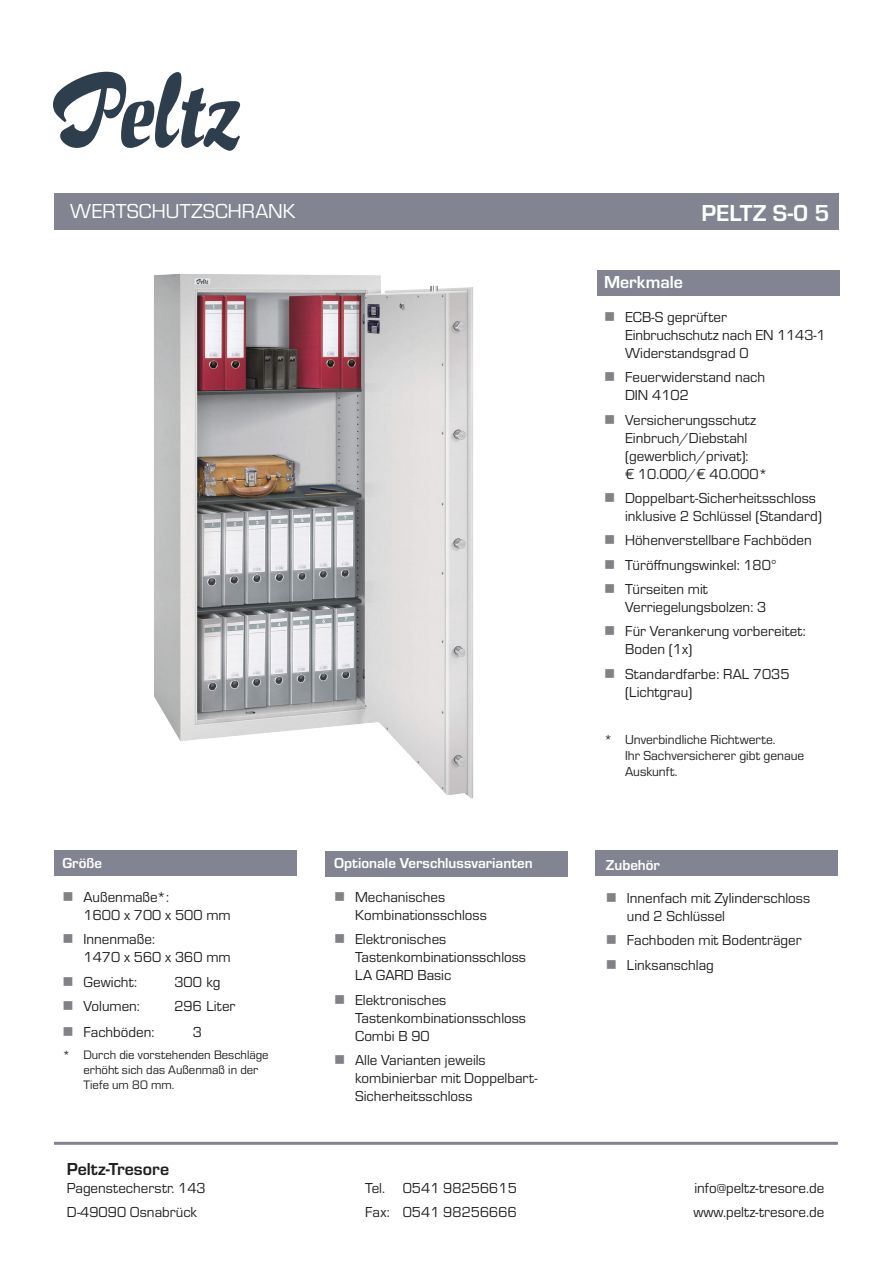
<style>
.page{position:relative;width:893px;height:1263px;background:#fff}
.page>*{position:absolute;margin:0;border:0;box-sizing:border-box;transform-origin:0 0}
.t1{font:113.85px "Impuls BT";letter-spacing:-.045em;color:#2f3e4d}
.t2{font:700 24px "Eurostile";color:#fff}
.t3{font:21px "Eurostile";color:#fff}
.t4{font:700 18px "Eurostile";color:#231f20}
.t5{font:700 18px "Eurostile";color:#fff}
.t6{font:15px/18px "Eurostile";color:#231f20}
.t7{font:700 15px "Eurostile";color:#fff}
.t8{font:13.5px/16.2px "Eurostile";color:#231f20}
.t9{font:12.75px/15.3px "Eurostile";color:#231f20}
.s1{color:#808285}
</style>
<div class="page">
<div style="left:597px;top:270px;width:242px;height:26px;background:#828591"></div>
<div style="left:54px;top:193px;width:785px;height:36px;background:#828591"></div>
<hr style="left:54px;top:1142px;width:784px;height:3px;background:#828591">
<div style="left:54px;top:850px;width:242px;height:26px;background:#828591"></div>
<div style="left:326px;top:851px;width:242px;height:25px;background:#828591"></div>
<div style="left:595px;top:850px;width:243px;height:26px;background:#828591"></div>
<img style="left:154px;top:273px;width:320px;height:526px">
<h1 class="t1" style="left:47px;top:44px;width:199px">Peltz</h1>
<h3 class="t3" style="left:70px;top:197px;width:227px">WERTSCHUTZSCHRANK</h3>
<h2 class="t2" style="left:701px;top:196px;width:129px">PELTZ S-0 5</h2>
<p class="t7" style="left:63px;top:853px;width:41px">Größe</p>
<p class="t6" style="left:84px;top:887px;width:149px;text-indent:-21px"><span class="s1">■</span> Außenmaße*:<br>1600 x 700 x 500 mm</p>
<p class="t6" style="left:84px;top:929px;width:149px;text-indent:-21px"><span class="s1">■</span> Innenmaße:<br>1470 x 560 x 360 mm</p>
<p class="t6" style="left:63px;top:972px;width:76px"><span class="s1">■</span> Gewicht:</p>
<p class="t6" style="left:174px;top:972px;width:48px">300 kg</p>
<p class="t6" style="left:63px;top:996px;width:79px"><span class="s1">■</span> Volumen:</p>
<p class="t6" style="left:174px;top:996px;width:62px">296 Liter</p>
<p class="t6" style="left:63px;top:1022px;width:93px"><span class="s1">■</span> Fachböden:</p>
<p class="t6" style="left:193px;top:1022px;width:11px">3</p>
<p class="t9" style="left:84px;top:1046px;width:187px;text-indent:-21px">* Durch die vorstehenden Beschläge erhöht sich das Außenmaß in der<br>Tiefe um 80 mm.</p>
<p class="t7" style="left:334px;top:853px;width:200px">Optionale Verschlussvarianten</p>
<p class="t6" style="left:355px;top:887px;width:133px;text-indent:-21px"><span class="s1">■</span> Mechanisches<br>Kombinationsschloss</p>
<p class="t6" style="left:355px;top:929px;width:172px;text-indent:-21px"><span class="s1">■</span> Elektronisches<br>Tastenkombinationsschloss<br>LA GARD Basic</p>
<p class="t6" style="left:355px;top:990px;width:172px;text-indent:-21px"><span class="s1">■</span> Elektronisches<br>Tastenkombinationsschloss<br>Combi B 90</p>
<p class="t6" style="left:355px;top:1050px;width:184px;text-indent:-21px"><span class="s1">■</span> Alle Varianten jeweils kombinierbar mit Doppelbart-<br>Sicherheitsschloss</p>
<p class="t5" style="left:604px;top:270px;width:80px">Merkmale</p>
<p class="t6" style="left:625px;top:307px;width:202px;text-indent:-21px"><span class="s1">■</span> ECB-S geprüfter<br>Einbruchschutz nach EN 1143-1<br>Widerstandsgrad 0</p>
<p class="t6" style="left:625px;top:367px;width:142px;text-indent:-21px"><span class="s1">■</span> Feuerwiderstand nach<br>DIN 4102</p>
<p class="t6" style="left:625px;top:410px;width:144px;text-indent:-21px"><span class="s1">■</span> Versicherungsschutz<br>Einbruch/Diebstahl (gewerblich/privat):<br>€ 10.000/€ 40.000*</p>
<p class="t6" style="left:625px;top:488px;width:198px;text-indent:-21px"><span class="s1">■</span> Doppelbart-Sicherheitsschloss inklusive 2 Schlüssel (Standard)</p>
<p class="t6" style="left:604px;top:531px;width:209px"><span class="s1">■</span> Höhenverstellbare Fachböden</p>
<p class="t6" style="left:604px;top:555px;width:174px"><span class="s1">■</span> Türöffnungswinkel: 180°</p>
<p class="t6" style="left:625px;top:579px;width:143px;text-indent:-21px"><span class="s1">■</span> Türseiten mit<br>Verriegelungsbolzen: 3</p>
<p class="t6" style="left:625px;top:622px;width:182px;text-indent:-21px"><span class="s1">■</span> Für Verankerung vorbereitet:<br>Boden (1x)</p>
<p class="t6" style="left:625px;top:664px;width:166px;text-indent:-21px"><span class="s1">■</span> Standardfarbe: RAL 7035 (Lichtgrau)</p>
<p class="t8" style="left:625px;top:731px;width:181px;text-indent:-21px">* Unverbindliche Richtwerte.<br>Ihr Sachversicherer gibt genaue<br>Auskunft.</p>
<p class="t7" style="left:606px;top:854px;width:56px">Zubehör</p>
<p class="t6" style="left:627px;top:888px;width:185px;text-indent:-21px"><span class="s1">■</span> Innenfach mit Zylinderschloss und 2 Schlüssel</p>
<p class="t6" style="left:606px;top:931px;width:197px"><span class="s1">■</span> Fachboden mit Bodenträger</p>
<p class="t6" style="left:606px;top:955px;width:109px"><span class="s1">■</span> Linksanschlag</p>
<p class="t4" style="left:67px;top:1156px;width:104px">Peltz-Tresore</p>
<p class="t6" style="left:67px;top:1178px;width:140px">Pagenstecherstr. 143</p>
<p class="t6" style="left:365px;top:1178px;width:153px">Tel. 0541 98256615</p>
<p class="t6" style="left:694px;top:1178px;width:131px">info@peltz-tresore.de</p>
<p class="t6" style="left:67px;top:1203px;width:132px">D-49090 Osnabrück</p>
<p class="t6" style="left:365px;top:1203px;width:153px">Fax: 0541 98256666</p>
<p class="t6" style="left:693px;top:1203px;width:132px">www.peltz-tresore.de</p>
</div>
